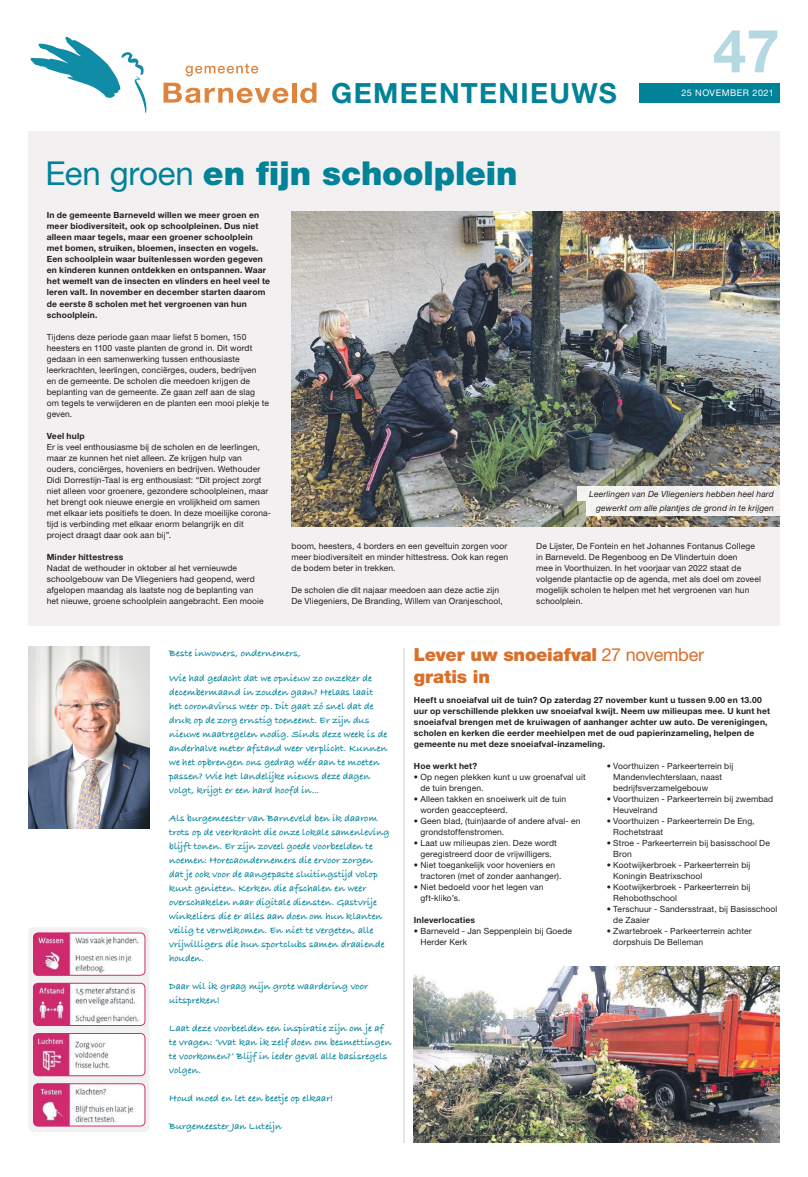
<style>
.page{position:relative;width:808px;height:1177px;background:#fff}
.page>*{position:absolute;margin:0;border:0;box-sizing:border-box;transform-origin:0 0}
.t1{font:700 59.7px "Helvetica Neue LT";color:#b5d9e3}
.t2{font:900 33px "Helvetica Neue LT";letter-spacing:-.005em;color:#008298}
.t3{font:700 27.8px "Helvetica Neue LT";letter-spacing:.05em;color:#008298}
.t4{font:900 18px/22px "Helvetica Neue LT";letter-spacing:-.01em;color:#d96f2b}
.t5{font:700 10px/14px "Bradley Hand ITCTT";letter-spacing:.01em;color:#008298}
.t6{font:9.1px "Helvetica Neue LT";letter-spacing:.05em;color:#fff}
.t7{font:8.5px/11px "Helvetica Neue LT";letter-spacing:.01em;color:#241f1f}
.t8{font:700 8.5px/11px "Helvetica Neue LT";letter-spacing:.02em;color:#241f1f}
.t9{font:italic 8.5px/13.5px "Helvetica Neue LT";letter-spacing:.015em;color:#241f1f;text-align:right}
.s1{font-weight:400}
</style>
<div class="page">
<svg style="left:29px;top:928px;width:120px;height:203px"></svg>
<div style="left:28px;top:130px;width:752px;height:495px;background:#f2f0f0"></div>
<img style="left:291px;top:212px;width:489px;height:314px">
<svg style="left:164px;top:83px;width:125px;height:20px"></svg>
<div style="left:292px;top:83px;width:5px;height:20px;background:#dd853f"></div>
<svg style="left:300px;top:83px;width:16px;height:20px"></svg>
<svg style="left:186px;top:64px;width:72px;height:12px"></svg>
<svg style="left:30px;top:36px;width:117px;height:77px"></svg>
<div style="left:639px;top:83px;width:141px;height:20px;background:#008298"></div>
<hr style="left:404px;top:647px;width:1px;height:495px;background:#cccccd">
<div style="left:577px;top:486px;width:203px;height:15px;background:#f1f1ef"></div>
<div style="left:586px;top:501px;width:194px;height:14px;background:#f1f0ef"></div>
<img style="left:414px;top:966px;width:366px;height:176px">
<img style="left:28px;top:647px;width:121px;height:181px">
<img style="left:33px;top:932px;width:112px;height:43px">
<div style="left:33px;top:932px;width:112px;height:43px;border:1px solid #cf2c6e;border-radius:5px"></div>
<img style="left:33px;top:983px;width:112px;height:42px">
<div style="left:33px;top:983px;width:112px;height:42px;border:1px solid #cf2c6e;border-radius:5px"></div>
<div style="left:33px;top:1033px;width:112px;height:42px;background:#fff;border-radius:5px"></div>
<img style="left:33px;top:1033px;width:77px;height:42px">
<div style="left:33px;top:1033px;width:112px;height:42px;border:1px solid #cf2c6e;border-radius:5px"></div>
<img style="left:33px;top:1083px;width:112px;height:43px">
<div style="left:33px;top:1083px;width:112px;height:43px;border:1px solid #cf2c6e;border-radius:5px"></div>
<h1 class="t1" style="left:713px;top:14px;width:68px">47</h1>
<h3 class="t3" style="left:331px;top:76px;width:287px">GEMEENTENIEUWS</h3>
<p class="t6" style="left:681px;top:87px;width:94px">25 NOVEMBER 2021</p>
<h2 class="t2" style="left:45px;top:154px;width:473px"><span class="s1">Een groen</span> en fijn schoolplein</h2>
<p class="t8" style="left:47px;top:210px;width:225px">In de gemeente Barneveld willen we meer groen en meer biodiversiteit, ook op schoolpleinen. Dus niet alleen maar tegels, maar een groener schoolplein met bomen, struiken, bloemen, insecten en vogels.<br>Een schoolplein waar buitenlessen worden gegeven en kinderen kunnen ontdekken en ontspannen. Waar het wemelt van de insecten en vlinders en heel veel te leren valt. In november en december starten daarom de eerste 8 scholen met het vergroenen van hun schoolplein.</p>
<p class="t7" style="left:47px;top:331px;width:224px">Tijdens deze periode gaan maar liefst 5 bomen, 150 heesters en 1100 vaste planten de grond in. Dit wordt gedaan in een samenwerking tussen enthousiaste leerkrachten, leerlingen, conciërges, ouders, bedrijven<br>en de gemeente. De scholen die meedoen krijgen de beplanting van de gemeente. Ze gaan zelf aan de slag om tegels te verwijderen en de planten een mooi plekje te geven.</p>
<p class="t8" style="left:47px;top:430px;width:39px">Veel hulp</p>
<p class="t7" style="left:47px;top:441px;width:226px">Er is veel enthousiasme bij de scholen en de leerlingen, maar ze kunnen het niet alleen. Ze krijgen hulp van ouders, conciërges, hoveniers en bedrijven. Wethouder Didi Dorrestijn-Taal is erg enthousiast: “Dit project zorgt niet alleen voor groenere, gezondere schoolpleinen, maar het brengt ook nieuwe energie en vrolijkheid om samen met elkaar iets positiefs te doen. In deze moeilijke corona&shy;tijd is verbinding met elkaar enorm belangrijk en dit project draagt daar ook aan bij”.</p>
<p class="t8" style="left:47px;top:551px;width:78px">Minder hittestress</p>
<p class="t7" style="left:47px;top:562px;width:218px">Nadat de wethouder in oktober al het vernieuwde schoolgebouw van De Vliegeniers had geopend, werd afgelopen maandag als laatste nog de beplanting van het nieuwe, groene schoolplein aangebracht. Een mooie</p>
<p class="t7" style="left:291px;top:540px;width:218px;text-align:justify">boom, heesters, 4 borders en een geveltuin zorgen voor meer biodiversiteit en minder hittestress. Ook kan regen de bodem beter in trekken.</p>
<p class="t7" style="left:291px;top:584px;width:213px">De scholen die dit najaar meedoen aan deze actie zijn<br>De Vliegeniers, De Branding, Willem van Oranjeschool,</p>
<p class="t9" style="left:589px;top:487px;width:186px">Leerlingen van De Vliegeniers hebben heel hard gewerkt om alle plantjes de grond in te krijgen</p>
<p class="t7" style="left:536px;top:540px;width:226px">De Lijster, De Fontein en het Johannes Fontanus College in Barneveld. De Regenboog en De Vlindertuin doen<br>mee in Voorthuizen. In het voorjaar van 2022 staat de volgende plantactie op de agenda, met als doel om zoveel mogelijk scholen te helpen met het vergroenen van hun schoolplein.</p>
<p class="t5" style="left:169px;top:646px;width:133px">Beste inwoners, ondernemers,</p>
<p class="t5" style="left:169px;top:671px;width:220px">Wie had gedacht dat we opnieuw zo onzeker de decembermaand in zouden gaan? Helaas laait het coronavirus weer op. Dit gaat zó snel dat de druk op de zorg ernstig toeneemt. Er zijn dus nieuwe maatregelen nodig. Sinds deze week is de anderhalve meter afstand weer verplicht. Kunnen we het opbrengen ons gedrag wéér aan te moeten passen? Wie het landelijke nieuws deze dagen volgt, krijgt er een hard hoofd in...</p>
<p class="t5" style="left:169px;top:811px;width:222px">Als burgemeester van Barneveld ben ik daarom trots op de veerkracht die onze lokale samenleving blijft tonen. Er zijn zoveel goede voorbeelden te noemen: Horecaondernemers die ervoor zorgen dat je ook voor de aangepaste sluitingstijd volop kunt genieten. Kerken die afschalen en weer overschakelen naar digitale diensten. Gastvrije winkeliers die er alles aan doen om hun klanten veilig te verwelkomen. En niet te vergeten, alle vrijwilligers die hun sportclubs samen draaiende houden.</p>
<p class="t5" style="left:169px;top:979px;width:201px">Daar wil ik graag mijn grote waardering voor uitspreken!</p>
<p class="t5" style="left:169px;top:1021px;width:224px">Laat deze voorbeelden een inspiratie zijn om je af te vragen: ‘Wat kan ik zelf doen om besmettingen te voorkomen?’ Blijf in ieder geval alle basisregels volgen.</p>
<p class="t5" style="left:169px;top:1091px;width:166px">Houd moed en let een beetje op elkaar!</p>
<p class="t5" style="left:169px;top:1119px;width:114px">Burgemeester Jan Luteijn</p>
<h3 class="t4" style="left:414px;top:643px;width:292px">Lever uw snoeiafval <span class="s1">27 november </span>gratis in</h3>
<p class="t8" style="left:414px;top:694px;width:358px">Heeft u snoeiafval uit de tuin? Op zaterdag 27 november kunt u tussen 9.00 en 13.00 uur op verschillende plekken uw snoeiafval kwijt. Neem uw milieupas mee. U kunt het snoeiafval brengen met de kruiwagen of aanhanger achter uw auto. De verenigingen, scholen en kerken die eerder meehielpen met de oud papierinzameling, helpen de gemeente nu met deze snoeiafval-inzameling.</p>
<p class="t8" style="left:414px;top:760px;width:65px">Hoe werkt het?</p>
<p class="t7" style="left:420px;top:771px;width:167px;text-indent:-7px">• Op negen plekken kunt u uw groenafval uit de tuin brengen.</p>
<p class="t7" style="left:420px;top:793px;width:147px;text-indent:-7px">• Alleen takken en snoeiwerk uit de tuin worden geaccepteerd.</p>
<p class="t7" style="left:420px;top:815px;width:162px;text-indent:-7px">• Geen blad, (tuin)aarde of andere afval- en grondstoffenstromen.</p>
<p class="t7" style="left:414px;top:837px;width:144px;text-align:center">• Laat uw milieupas zien. Deze wordt geregistreerd door de vrijwilligers.</p>
<p class="t7" style="left:420px;top:859px;width:142px;text-indent:-7px">• Niet toegankelijk voor hoveniers en tractoren (met of zonder aanhanger).</p>
<p class="t7" style="left:420px;top:881px;width:124px;text-indent:-7px">• Niet bedoeld voor het legen van gft-kliko’s.</p>
<p class="t8" style="left:414px;top:914px;width:63px">Inleverlocaties</p>
<p class="t7" style="left:420px;top:925px;width:153px;text-indent:-7px">• Barneveld - Jan Seppenplein bij Goede<br>Herder Kerk</p>
<p class="t7" style="left:613px;top:760px;width:121px;text-indent:-7px">• Voorthuizen - Parkeerterrein bij<br>Mandenvlechterslaan, naast bedrijfsverzamelgebouw</p>
<p class="t7" style="left:613px;top:793px;width:161px;text-indent:-7px">• Voorthuizen - Parkeerterrein bij zwembad<br>Heuvelrand</p>
<p class="t7" style="left:613px;top:815px;width:143px;text-indent:-7px">• Voorthuizen - Parkeerterrein De Eng,<br>Rochetstraat</p>
<p class="t7" style="left:613px;top:837px;width:158px;text-indent:-7px">• Stroe - Parkeerterrein bij basisschool De<br>Bron</p>
<p class="t7" style="left:613px;top:859px;width:139px;text-indent:-7px">• Kootwijkerbroek - Parkeerterrein bij<br>Koningin Beatrixschool</p>
<p class="t7" style="left:613px;top:881px;width:139px;text-indent:-7px">• Kootwijkerbroek - Parkeerterrein bij<br>Rehobothschool</p>
<p class="t7" style="left:613px;top:903px;width:166px;text-indent:-7px">• Terschuur - Sandersstraat, bij Basisschool de Zaaier</p>
<p class="t7" style="left:613px;top:925px;width:140px;text-indent:-7px">• Zwartebroek - Parkeerterrein achter dorpshuis De Belleman</p>
</div>
